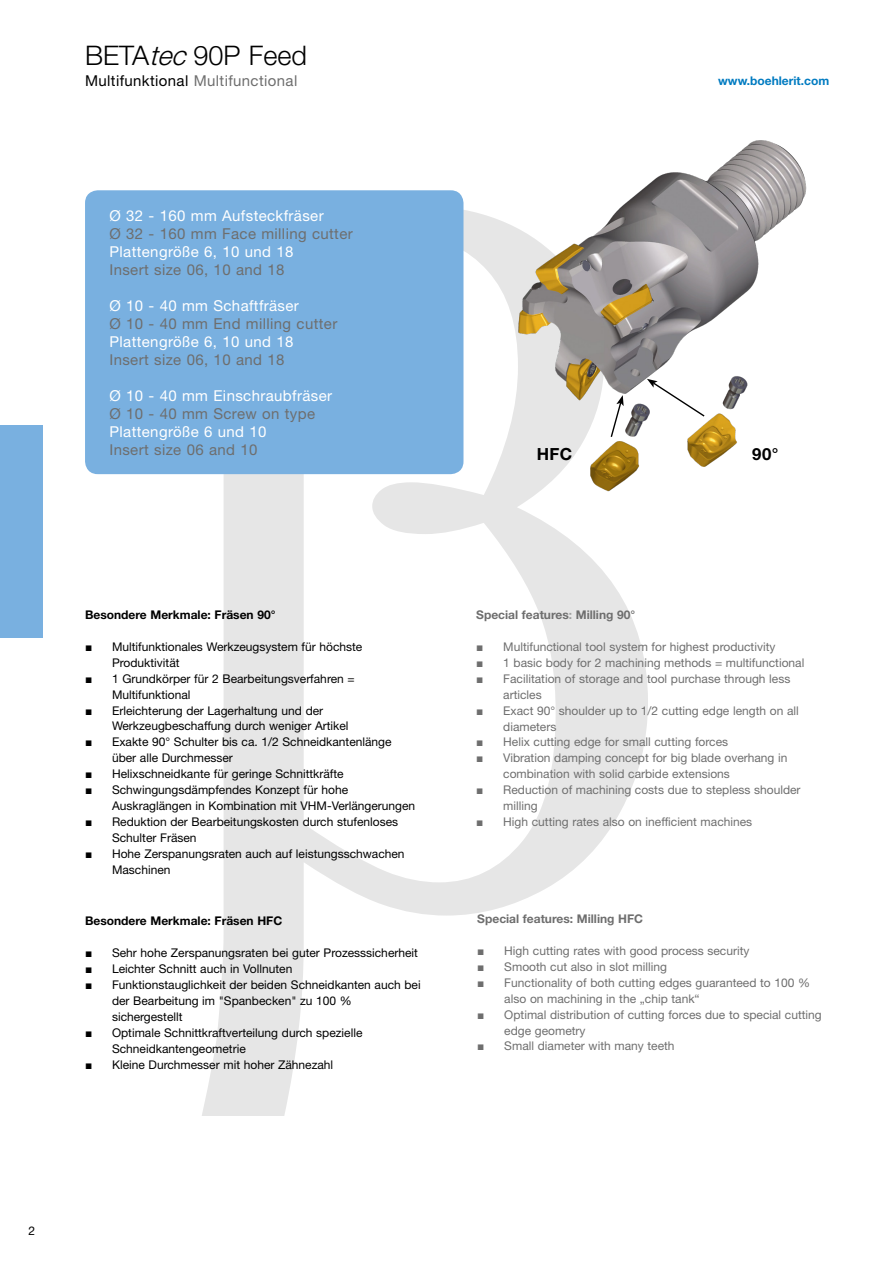
<style>
.page{position:relative;width:893px;height:1263px;background:#fff}
.page>*{position:absolute;margin:0;border:0;box-sizing:border-box;transform-origin:0 0}
.t1{font:300 27px "Helvetica Neue LT Pro";color:#000}
.t2{font:700 16.8px "Helvetica Neue LT Pro";color:#000}
.t3{font:15px "Helvetica Neue LT Pro";letter-spacing:.025em;color:#fff}
.t4{font:15px "Helvetica Neue LT Pro";letter-spacing:.025em;color:#6e6e6e}
.t5{font:15px "Helvetica Neue LT Pro";letter-spacing:.025em;color:#000}
.t6{font:12px/15.9px "Helvetica Neue LT Pro";color:#000}
.t7{font:12px/15.9px "Helvetica Neue LT Pro";color:#6e6e6e}
.t8{font:700 12px "Helvetica Neue LT Pro";color:#000}
.t9{font:700 12px "Helvetica Neue LT Pro";color:#6e6e6e}
.t10{font:700 12px "Helvetica Neue LT Pro";color:#007bc1}
.t11{font:12px/15.9px "Arial";color:#000;text-align:justify}
.s1{font-style:italic}
.s2{color:#6e6e6e}
.s3{font-family:"Arial"}
.s4{color:#9e9f9f}
</style>
<div class="page">
<div style="left:85px;top:190px;width:378px;height:284px;background:#79b0e0;border-radius:13px"></div>
<div style="left:0;top:425px;width:43px;height:213px;background:#79b0e0"></div>
<img style="left:635px;top:140px;width:172px;height:327px">
<svg style="left:648px;top:379px;width:58px;height:39px"></svg>
<svg style="left:201px;top:195px;width:447px;height:297px"></svg>
<h1 class="t1" style="left:85px;top:39px;width:223px">BETA<span class="s1">tec</span>90P Feed</h1>
<p class="t5" style="left:85px;top:71px;width:214px">Multifunktional <span class="s2">Multifunctional</span></p>
<p class="t3" style="left:109px;top:206px;width:216px">Ø 32 - 160 mm Aufsteckfräser</p>
<p class="t4" style="left:109px;top:224px;width:245px">Ø 32 - 160 mm Face milling cutter</p>
<p class="t3" style="left:109px;top:242px;width:186px">Plattengröße 6, 10 und 18</p>
<p class="t4" style="left:109px;top:260px;width:177px">Insert size 06, 10 and 18</p>
<p class="t3" style="left:109px;top:296px;width:191px">Ø 10 - 40 mm Schaftfräser</p>
<p class="t4" style="left:109px;top:314px;width:229px">Ø 10 - 40 mm End milling cutter</p>
<p class="t3" style="left:109px;top:332px;width:186px">Plattengröße 6, 10 und 18</p>
<p class="t4" style="left:109px;top:350px;width:177px">Insert size 06, 10 and 18</p>
<p class="t3" style="left:109px;top:386px;width:224px">Ø 10 - 40 mm Einschraubfräser</p>
<p class="t4" style="left:109px;top:404px;width:207px">Ø 10 - 40 mm Screw on type</p>
<p class="t3" style="left:109px;top:422px;width:159px">Plattengröße 6 und 10</p>
<p class="t4" style="left:109px;top:440px;width:150px">Insert size 06 and 10</p>
<p class="t10" style="left:718px;top:73px;width:113px">www.boehlerit.com</p>
<h2 class="t2" style="left:537px;top:444px;width:37px">HFC</h2>
<h2 class="t2" style="left:752px;top:444px;width:28px">90°</h2>
<p class="t8" style="left:85px;top:607px;width:192px">Besondere Merkmale: Fräsen 90°</p>
<p class="t6" style="left:112px;top:638px;width:252px;text-indent:-27px"><span class="s3">■</span> Multifunktionales Werkzeugsystem für höchste<br>Produktivität</p>
<p class="t6" style="left:112px;top:670px;width:244px;text-indent:-27px"><span class="s3">■</span> 1 Grundkörper für 2 Bearbeitungsverfahren =<br>Multifunktional</p>
<p class="t6" style="left:112px;top:702px;width:238px;text-indent:-27px"><span class="s3">■</span> Erleichterung der Lagerhaltung und der<br>Werkzeugbeschaffung durch weniger Artikel</p>
<p class="t6" style="left:112px;top:734px;width:281px;text-indent:-27px"><span class="s3">■</span> Exakte 90° Schulter bis ca. 1/2 Schneidkantenlänge über alle Durchmesser</p>
<p class="t6" style="left:85px;top:766px;width:260px"><span class="s3">■</span> Helixschneidkante für geringe Schnittkräfte</p>
<p class="t6" style="left:112px;top:782px;width:305px;text-indent:-27px"><span class="s3">■</span> Schwingungsdämpfendes Konzept für hohe<br>Auskraglängen in Kombination mit VHM-Verlängerungen</p>
<p class="t6" style="left:112px;top:814px;width:288px;text-indent:-27px"><span class="s3">■</span> Reduktion der Bearbeitungskosten durch stufenloses<br>Schulter Fräsen</p>
<p class="t6" style="left:112px;top:845px;width:294px;text-indent:-27px"><span class="s3">■</span> Hohe Zerspanungsraten auch auf leistungsschwachen<br>Maschinen</p>
<p class="t8" style="left:85px;top:913px;width:199px">Besondere Merkmale: Fräsen HFC</p>
<p class="t11" style="left:85px;top:945px;width:9px">■ ■ ■</p>
<p class="t6" style="left:112px;top:944px;width:310px">Sehr hohe Zerspanungsraten bei guter Prozesssicherheit Leichter Schnitt auch in Vollnuten<br>Funktionstauglichkeit der beiden Schneidkanten auch bei der Bearbeitung im "Spanbecken" zu 100 % sichergestellt<br>Optimale Schnittkraftverteilung durch spezielle Schneidkantengeometrie<br>Kleine Durchmesser mit hoher Zähnezahl</p>
<p class="t11" style="left:85px;top:1024px;width:9px">■</p>
<p class="t11" style="left:85px;top:1056px;width:9px">■</p>
<p class="t9" style="left:476px;top:607px;width:161px">Special features<span class="s4">:</span> Milling 90°</p>
<p class="t7" style="left:476px;top:638px;width:301px"><span class="s3">■</span> Multifunctional tool system for highest productivity</p>
<p class="t7" style="left:476px;top:654px;width:330px"><span class="s3">■</span> 1 basic body for 2 machining methods = multifunctional</p>
<p class="t7" style="left:503px;top:670px;width:289px;text-indent:-27px"><span class="s3">■</span> Facilitation of storage and tool purchase through less articles</p>
<p class="t7" style="left:503px;top:702px;width:297px;text-indent:-27px"><span class="s3">■</span> Exact 90° shoulder up to 1/2 cutting edge length on all diameters</p>
<p class="t7" style="left:476px;top:734px;width:253px"><span class="s3">■</span> Helix cutting edge for small cutting forces</p>
<p class="t7" style="left:503px;top:750px;width:286px;text-indent:-27px"><span class="s3">■</span> Vibration damping concept for big blade overhang in combination with solid carbide extensions</p>
<p class="t7" style="left:503px;top:782px;width:299px;text-indent:-27px"><span class="s3">■</span> Reduction of machining costs due to stepless shoulder milling</p>
<p class="t7" style="left:476px;top:814px;width:277px"><span class="s3">■</span> High cutting rates also on inefficient machines</p>
<p class="t9" style="left:477px;top:911px;width:167px">Special features: Milling HFC</p>
<p class="t7" style="left:477px;top:942px;width:274px"><span class="s3">■</span> High cutting rates with good process security</p>
<p class="t7" style="left:477px;top:958px;width:191px"><span class="s3">■</span> Smooth cut also in slot milling</p>
<p class="t7" style="left:504px;top:974px;width:307px;text-indent:-27px"><span class="s3">■</span> Functionality of both cutting edges guaranteed to 100 % also on machining in the „chip tank“</p>
<p class="t7" style="left:504px;top:1006px;width:319px;text-indent:-27px"><span class="s3">■</span> Optimal distribution of cutting forces due to special cutting edge geometry</p>
<p class="t7" style="left:477px;top:1038px;width:199px"><span class="s3">■</span> Small diameter with many teeth</p>
<p class="t6" style="left:29px;top:1223px;width:8px">2</p>
</div>
